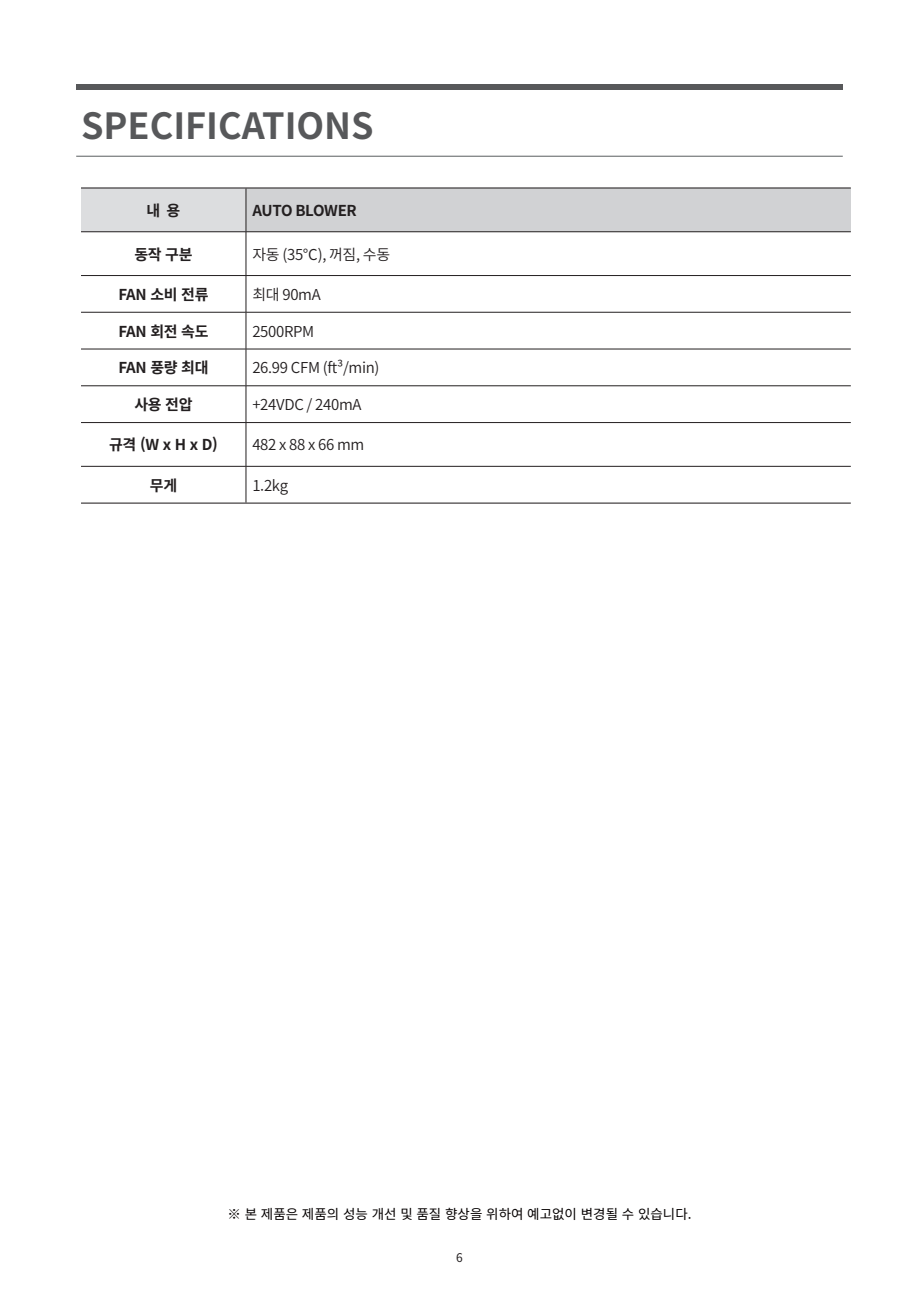
<style>
.page{position:relative;width:919px;height:1289px;background:#fff}
.page>*{position:absolute;margin:0;border:0;box-sizing:border-box;transform-origin:0 0}
.t1{font:700 36px "Noto Sans CJ Kkr";color:#57585a}
.t2{font:600 15px "Noto Sans CJ Kkr";letter-spacing:-.02em;color:#231f20}
.t3{font:700 15px "Noto Sans CJ Kkr";letter-spacing:-.02em;color:#231f20}
.t4{font:13.5px "Noto Sans CJ Kkr";color:#050000}
.t5{font:12px "Noto Sans CJ Kkr";color:#231f20}
</style>
<div class="page">
<hr style="left:76px;top:156px;width:766px;height:1px;background:#5a5e5f">
<div style="left:76px;top:84px;width:766px;height:6px;background:#57585a"></div>
<div style="left:81px;top:188px;width:165px;height:44px;background:#dcdddf"></div>
<div style="left:246px;top:188px;width:604px;height:44px;background:#d1d2d4"></div>
<hr style="left:246px;top:188px;width:1px;height:43px;background:#231f20">
<hr style="left:81px;top:231px;width:165px;height:1px;background:#231f20">
<hr style="left:246px;top:231px;width:604px;height:1px;background:#231f20">
<hr style="left:246px;top:232px;width:1px;height:43px;background:#231f20">
<hr style="left:81px;top:275px;width:165px;height:1px;background:#231f20">
<hr style="left:246px;top:275px;width:604px;height:1px;background:#231f20">
<hr style="left:246px;top:276px;width:1px;height:36px;background:#231f20">
<hr style="left:81px;top:312px;width:165px;height:1px;background:#231f20">
<hr style="left:246px;top:312px;width:604px;height:1px;background:#231f20">
<hr style="left:246px;top:312px;width:1px;height:37px;background:#231f20">
<hr style="left:81px;top:349px;width:165px;height:1px;background:#231f20">
<hr style="left:246px;top:349px;width:604px;height:1px;background:#231f20">
<hr style="left:246px;top:349px;width:1px;height:36px;background:#231f20">
<hr style="left:81px;top:385px;width:165px;height:1px;background:#231f20">
<hr style="left:246px;top:385px;width:604px;height:1px;background:#231f20">
<hr style="left:246px;top:386px;width:1px;height:36px;background:#231f20">
<hr style="left:81px;top:422px;width:165px;height:1px;background:#231f20">
<hr style="left:246px;top:422px;width:604px;height:1px;background:#231f20">
<hr style="left:246px;top:423px;width:1px;height:43px;background:#231f20">
<hr style="left:81px;top:466px;width:165px;height:1px;background:#231f20">
<hr style="left:246px;top:466px;width:604px;height:1px;background:#231f20">
<hr style="left:246px;top:466px;width:1px;height:36px;background:#231f20">
<hr style="left:81px;top:187px;width:165px;height:1px;background:#231f20">
<hr style="left:246px;top:187px;width:604px;height:1px;background:#231f20">
<hr style="left:81px;top:502px;width:165px;height:1px;background:#231f20">
<hr style="left:246px;top:502px;width:604px;height:1px;background:#231f20">
<p class="t1" style="left:81px;top:105px;width:294px">SPECIFICATIONS</p>
<p class="t3" style="left:147px;top:202px;width:35px">내 용</p>
<p class="t3" style="left:252px;top:202px;width:106px">AUTO BLOWER</p>
<p class="t3" style="left:134px;top:246px;width:60px">동작 구분</p>
<p class="t2" style="left:252px;top:246px;width:139px">자동 (35℃), 꺼짐, 수동</p>
<p class="t3" style="left:118px;top:286px;width:92px">FAN 소비 전류</p>
<p class="t2" style="left:252px;top:286px;width:70px">최대 90mA</p>
<p class="t3" style="left:118px;top:323px;width:92px">FAN 회전 속도</p>
<p class="t2" style="left:252px;top:322px;width:63px">2500RPM</p>
<p class="t3" style="left:118px;top:359px;width:92px">FAN 풍량 최대</p>
<p class="t2" style="left:252px;top:359px;width:129px">26.99 CFM (ft³/min)</p>
<p class="t3" style="left:134px;top:396px;width:60px">사용 전압</p>
<p class="t2" style="left:252px;top:396px;width:111px">+24VDC / 240mA</p>
<p class="t3" style="left:109px;top:436px;width:110px">규격 (W x H x D)</p>
<p class="t2" style="left:252px;top:436px;width:114px">482 x 88 x 66 mm</p>
<p class="t3" style="left:150px;top:477px;width:29px">무게</p>
<p class="t2" style="left:252px;top:476px;width:37px">1.2kg</p>
<p class="t4" style="left:227px;top:1206px;width:465px">※ 본 제품은 제품의 성능 개선 및 품질 향상을 위하여 예고없이 변경될 수 있습니다.</p>
<p class="t5" style="left:456px;top:1250px;width:8px">6</p>
</div>
